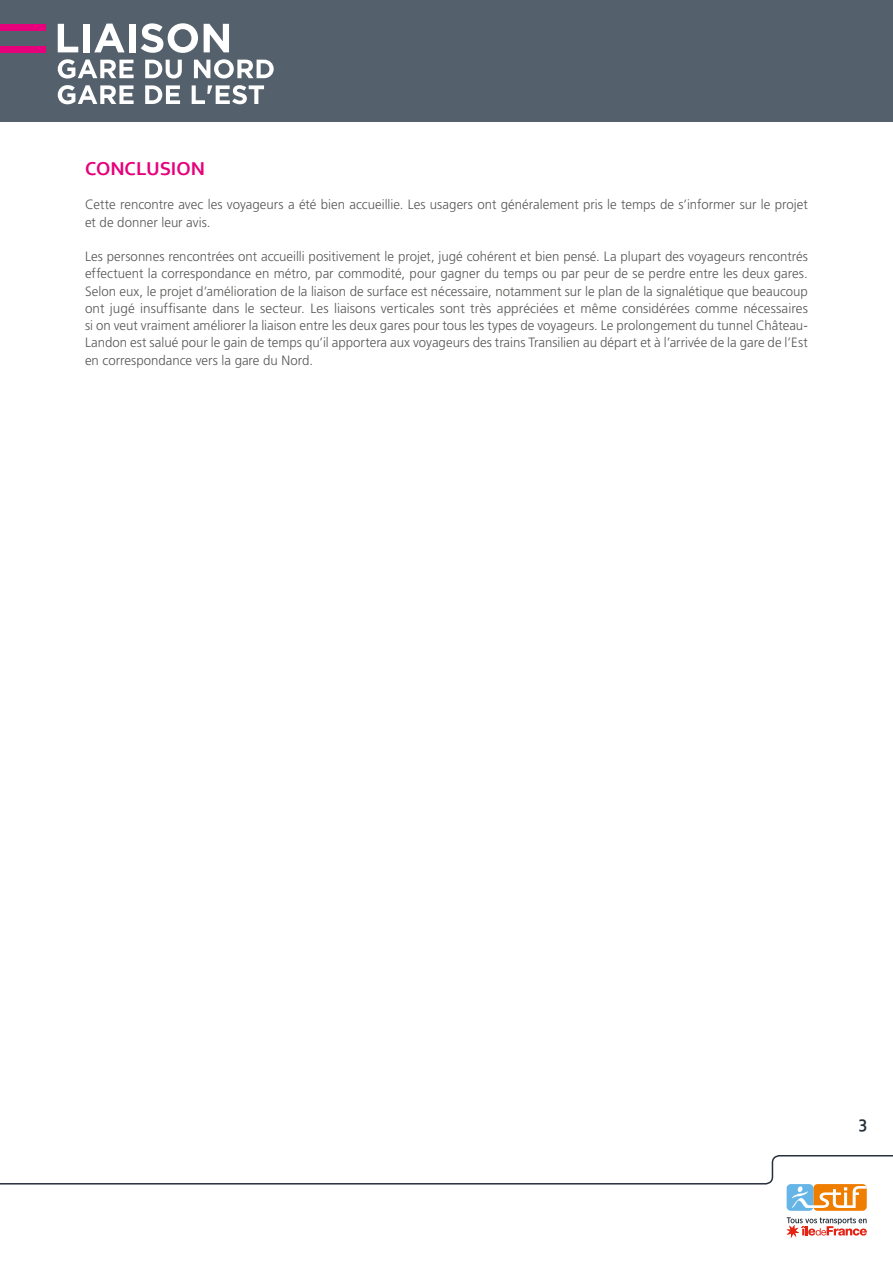
<style>
.page{position:relative;width:893px;height:1263px;background:#fff}
.page>*{position:absolute;margin:0;border:0;box-sizing:border-box;transform-origin:0 0}
.t1{font:700 19.5px "Corbel";color:#e6007c}
.t2{font:700 18px "Corbel";color:#25303b}
.t3{font:300 13.5px/17.2px "Frutiger LT Std";color:#575756}
</style>
<div class="page">
<svg style="left:0;top:1155px;width:893px;height:30px"></svg>
<div style="left:812px;top:1183px;width:56px;height:29px;background:#fff;border-radius:5px"></div>
<svg style="left:785px;top:1183px;width:29px;height:29px"></svg>
<div style="left:813px;top:1184px;width:54px;height:27px;background:#ef7d00;border-radius:4px"></div>
<div style="left:787px;top:1184px;width:26px;height:27px;background:#65b5e6;border-radius:4px"></div>
<svg style="left:792px;top:1186px;width:75px;height:22px"></svg>
<svg style="left:786px;top:1217px;width:81px;height:21px"></svg>
<div style="left:0;top:0;width:893px;height:121px;background:#54616c"></div>
<div style="left:0;top:24px;width:46px;height:7px;background:#e6007c"></div>
<div style="left:0;top:46px;width:46px;height:6px;background:#e6007c"></div>
<svg style="left:58px;top:24px;width:20px;height:28px"></svg>
<div style="left:83px;top:24px;width:7px;height:28px;background:#fff"></div>
<svg style="left:94px;top:24px;width:31px;height:28px"></svg>
<div style="left:129px;top:24px;width:7px;height:28px;background:#fff"></div>
<svg style="left:141px;top:23px;width:57px;height:30px"></svg>
<svg style="left:204px;top:24px;width:25px;height:28px"></svg>
<svg style="left:58px;top:59px;width:76px;height:20px"></svg>
<svg style="left:145px;top:60px;width:37px;height:18px"></svg>
<svg style="left:194px;top:59px;width:80px;height:20px"></svg>
<svg style="left:58px;top:85px;width:76px;height:19px"></svg>
<svg style="left:145px;top:85px;width:35px;height:19px"></svg>
<svg style="left:192px;top:85px;width:72px;height:19px"></svg>
<h1 class="t1" style="left:85px;top:156px;width:121px">CONCLUSION</h1>
<p class="t3" style="left:85px;top:196px;width:724px">Cette rencontre avec les voyageurs a été bien accueillie. Les usagers ont généralement pris le temps de s’informer sur le projet et de donner leur avis.</p>
<p class="t3" style="left:85px;top:248px;width:724px;text-align:justify">Les personnes rencontrées ont accueilli positivement le projet, jugé cohérent et bien pensé. La plupart des voyageurs rencontrés effectuent la correspondance en métro, par commodité, pour gagner du temps ou par peur de se perdre entre les deux gares.<br>Selon eux, le projet d’amélioration de la liaison de surface est nécessaire, notamment sur le plan de la signalétique que beaucoup ont jugé insuffisante dans le secteur. Les liaisons verticales sont très appréciées et même considérées comme nécessaires si on veut vraiment améliorer la liaison entre les deux gares pour tous les types de voyageurs. Le prolongement du tunnel Château-Landon est salué pour le gain de temps qu’il apportera aux voyageurs des trains Transilien au départ et à l’arrivée de la gare de l’Est en correspondance vers la gare du Nord.</p>
<h2 class="t2" style="left:859px;top:1111px;width:10px">3</h2>
</div>
